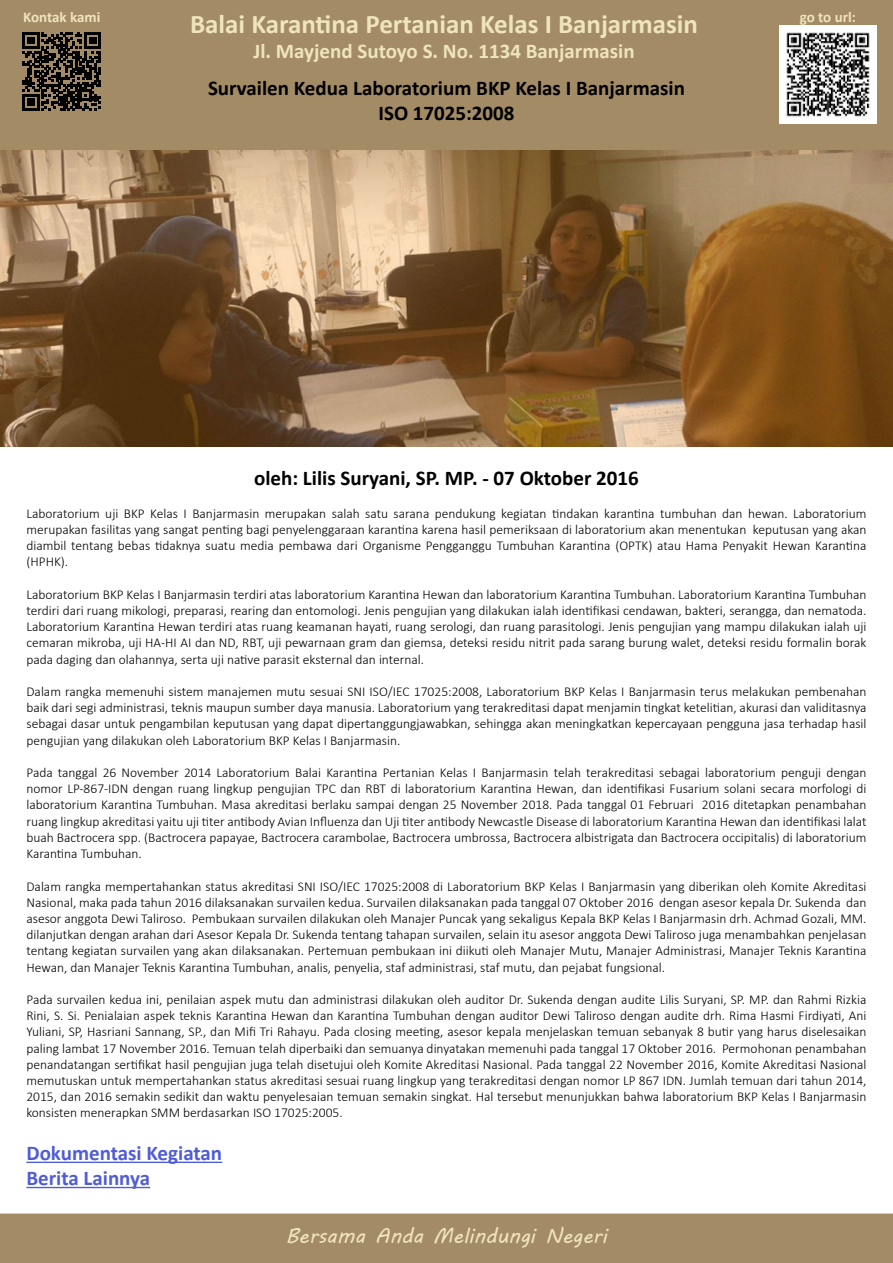
<style>
.page{position:relative;width:893px;height:1263px;background:#fff}
.page>*{position:absolute;margin:0;border:0;box-sizing:border-box;transform-origin:0 0}
.t1{font:700 27px "Calibri";color:#efe5bb}
.t2{font:700 21px/25.2px "Calibri";color:#000;text-align:center}
.t3{font:700 21px "Calibri";color:#efe5bb}
.t4{font:700 21px/25.2px "Calibri";color:#4f5cd6}
.t5{font:21px "MV Boli";color:#efe5bb}
.t6{font:700 15px "Calibri";letter-spacing:-.005em;color:#efe5bb}
.t7{font:300 13.5px/16.2px "Calibri";color:#000;text-align:justify}
</style>
<div class="page">
<div style="left:0;top:0;width:893px;height:150px;background:#a38b65"></div>
<div style="left:0;top:1213px;width:893px;height:50px;background:#a38b65"></div>
<svg style="left:23px;top:32px;width:78px;height:79px;background:#3d3426"></svg>
<img style="left:779px;top:26px;width:98px;height:97px">
<img style="left:0;top:150px;width:893px;height:297px">
<hr style="left:26px;top:1161px;width:196px;height:2px;background:#4f5cd6">
<hr style="left:26px;top:1187px;width:124px;height:1px;background:#4f5cd6">
<p class="t6" style="left:23px;top:7px;width:79px">Kontak kami</p>
<p class="t6" style="left:800px;top:7px;width:58px">go to url:</p>
<h1 class="t1" style="left:190px;top:5px;width:509px">Balai Karantina Pertanian Kelas I Banjarmasin</h1>
<h2 class="t3" style="left:253px;top:36px;width:383px">Jl. Mayjend Sutoyo S. No. 1134 Banjarmasin</h2>
<h2 class="t2" style="left:208px;top:75px;width:478px">Survailen Kedua Laboratorium BKP Kelas I Banjarmasin<br>ISO 17025:2008</h2>
<h2 class="t2" style="left:254px;top:465px;width:386px">oleh: Lilis Suryani, SP. MP. - 07 Oktober 2016</h2>
<p class="t7" style="left:26px;top:505px;width:842px">Laboratorium uji BKP Kelas I Banjarmasin merupakan salah satu sarana pendukung kegiatan tindakan karantina tumbuhan dan hewan. Laboratorium merupakan fasilitas yang sangat penting bagi penyelenggaraan karantina karena hasil pemeriksaan di laboratorium akan menentukan keputusan yang akan diambil tentang bebas tidaknya suatu media pembawa dari Organisme Pengganggu Tumbuhan Karantina (OPTK) atau Hama Penyakit Hewan Karantina (HPHK).</p>
<p class="t7" style="left:26px;top:586px;width:842px">Laboratorium BKP Kelas I Banjarmasin terdiri atas laboratorium Karantina Hewan dan laboratorium Karantina Tumbuhan. Laboratorium Karantina Tumbuhan terdiri dari ruang mikologi, preparasi, rearing dan entomologi. Jenis pengujian yang dilakukan ialah identifikasi cendawan, bakteri, serangga, dan nematoda.<br>Laboratorium Karantina Hewan terdiri atas ruang keamanan hayati, ruang serologi, dan ruang parasitologi. Jenis pengujian yang mampu dilakukan ialah uji cemaran mikroba, uji HA-HI AI dan ND, RBT, uji pewarnaan gram dan giemsa, deteksi residu nitrit pada sarang burung walet, deteksi residu formalin borak pada daging dan olahannya, serta uji native parasit eksternal dan internal.</p>
<p class="t7" style="left:26px;top:683px;width:842px">Dalam rangka memenuhi sistem manajemen mutu sesuai SNI ISO/IEC 17025:2008, Laboratorium BKP Kelas I Banjarmasin terus melakukan pembenahan baik dari segi administrasi, teknis maupun sumber daya manusia. Laboratorium yang terakreditasi dapat menjamin tingkat ketelitian, akurasi dan validitasnya sebagai dasar untuk pengambilan keputusan yang dapat dipertanggungjawabkan, sehingga akan meningkatkan kepercayaan pengguna jasa terhadap hasil pengujian yang dilakukan oleh Laboratorium BKP Kelas I Banjarmasin.</p>
<p class="t7" style="left:26px;top:764px;width:842px">Pada tanggal 26 November 2014 Laboratorium Balai Karantina Pertanian Kelas I Banjarmasin telah terakreditasi sebagai laboratorium penguji dengan nomor LP-867-IDN dengan ruang lingkup pengujian TPC dan RBT di laboratorium Karantina Hewan, dan identifikasi Fusarium solani secara morfologi di laboratorium Karantina Tumbuhan. Masa akreditasi berlaku sampai dengan 25 November 2018. Pada tanggal 01 Februari 2016 ditetapkan penambahan ruang lingkup akreditasi yaitu uji titer antibody Avian Influenza dan Uji titer antibody Newcastle Disease di laboratorium Karantina Hewan dan identifikasi lalat buah Bactrocera spp. (Bactrocera papayae, Bactrocera carambolae, Bactrocera umbrossa, Bactrocera albistrigata dan Bactrocera occipitalis) di laboratorium Karantina Tumbuhan.</p>
<p class="t7" style="left:26px;top:878px;width:842px">Dalam rangka mempertahankan status akreditasi SNI ISO/IEC 17025:2008 di Laboratorium BKP Kelas I Banjarmasin yang diberikan oleh Komite Akreditasi Nasional, maka pada tahun 2016 dilaksanakan survailen kedua. Survailen dilaksanakan pada tanggal 07 Oktober 2016 dengan asesor kepala Dr. Sukenda dan asesor anggota Dewi Taliroso. Pembukaan survailen dilakukan oleh Manajer Puncak yang sekaligus Kepala BKP Kelas I Banjarmasin drh. Achmad Gozali, MM. dilanjutkan dengan arahan dari Asesor Kepala Dr. Sukenda tentang tahapan survailen, selain itu asesor anggota Dewi Taliroso juga menambahkan penjelasan tentang kegiatan survailen yang akan dilaksanakan. Pertemuan pembukaan ini diikuti oleh Manajer Mutu, Manajer Administrasi, Manajer Teknis Karantina Hewan, dan Manajer Teknis Karantina Tumbuhan, analis, penyelia, staf administrasi, staf mutu, dan pejabat fungsional.</p>
<p class="t7" style="left:26px;top:991px;width:842px">Pada survailen kedua ini, penilaian aspek mutu dan administrasi dilakukan oleh auditor Dr. Sukenda dengan audite Lilis Suryani, SP. MP. dan Rahmi Rizkia Rini, S. Si. Penialaian aspek teknis Karantina Hewan dan Karantina Tumbuhan dengan auditor Dewi Taliroso dengan audite drh. Rima Hasmi Firdiyati, Ani Yuliani, SP, Hasriani Sannang, SP., dan Mifi Tri Rahayu. Pada closing meeting, asesor kepala menjelaskan temuan sebanyak 8 butir yang harus diselesaikan paling lambat 17 November 2016. Temuan telah diperbaiki dan semuanya dinyatakan memenuhi pada tanggal 17 Oktober 2016. Permohonan penambahan penandatangan sertifikat hasil pengujian juga telah disetujui oleh Komite Akreditasi Nasional. Pada tanggal 22 November 2016, Komite Akreditasi Nasional memutuskan untuk mempertahankan status akreditasi sesuai ruang lingkup yang terakreditasi dengan nomor LP 867 IDN. Jumlah temuan dari tahun 2014, 2015, dan 2016 semakin sedikit dan waktu penyelesaian temuan semakin singkat. Hal tersebut menunjukkan bahwa laboratorium BKP Kelas I Banjarmasin konsisten menerapkan SMM berdasarkan ISO 17025:2005.</p>
<h2 class="t4" style="left:26px;top:1140px;width:197px">Dokumentasi Kegiatan<br>Berita Lainnya</h2>
<h2 class="t5" style="left:286px;top:1221px;width:323px">Bersama Anda Melindungi Negeri</h2>
</div>
